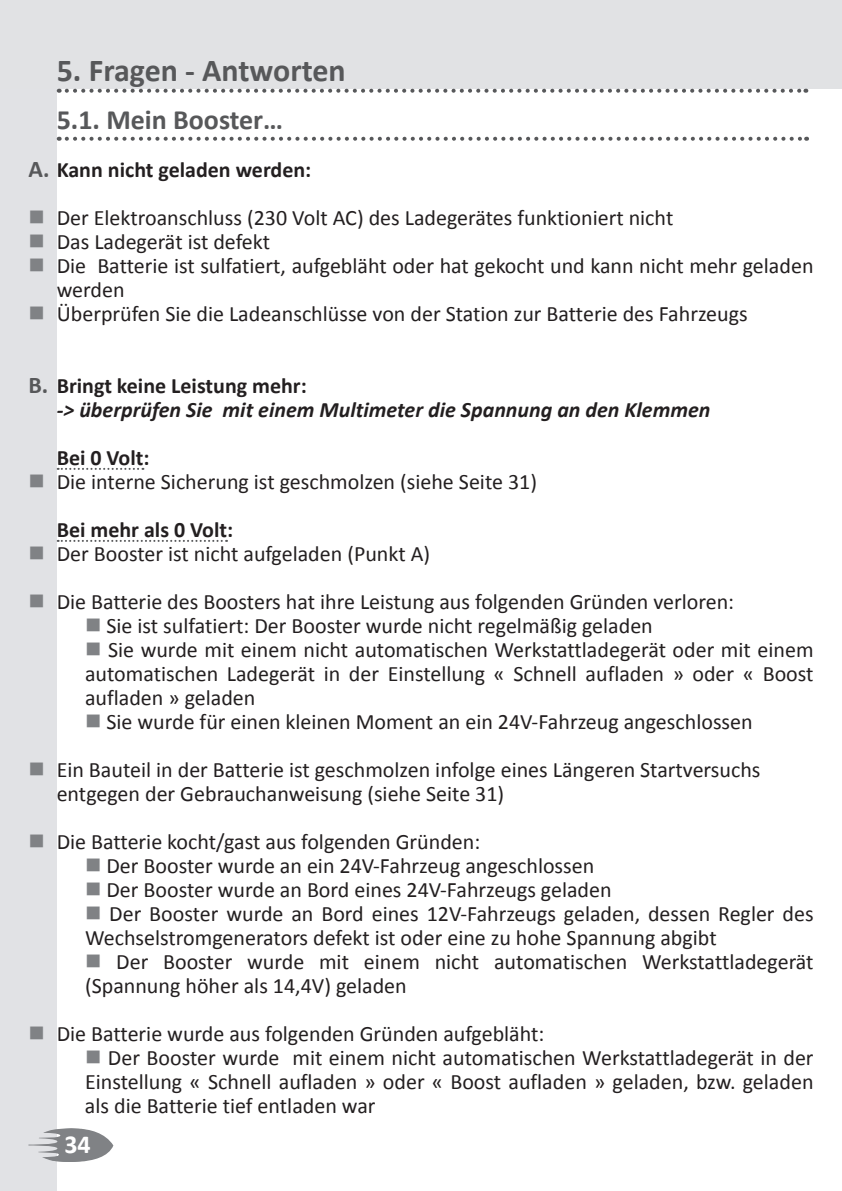
<style>
.page{position:relative;width:842px;height:1191px;background:#fff}
.page>*{position:absolute;margin:0;border:0;box-sizing:border-box;transform-origin:0 0}
.t1{font:700 32px "Calibri";color:#57585a}
.t2{font:700 28px "Calibri";color:#57585a}
.t3{font:700 26px "Calibri";color:#fff}
.t4{font:22px/24px "Calibri";color:#231f20}
.t5{font:700 22px "Calibri";color:#231f20}
.t6{font:italic 700 22px "Calibri";color:#231f20}
.t7{font:22px/24px "Wingdings";color:#808285;text-align:justify}
.s1{font-size:24px;color:#57585a}
.s2{color:#808285}
</style>
<div class="page">
<div style="left:0;top:0;width:57px;height:1191px;background:#e1e2e5"></div>
<div style="left:0;top:0;width:842px;height:88px;background:#e1e2e4"></div>
<svg style="left:28px;top:1128px;width:85px;height:34px"></svg>
<hr style="left:841px;top:0;width:1px;height:1191px;background:#e1e2e5">
<svg style="left:67px;top:89px;width:739px;height:4px"></svg>
<svg style="left:67px;top:137px;width:740px;height:4px"></svg>
<svg style="left:58px;top:468px;width:85px;height:2px"></svg>
<svg style="left:58px;top:540px;width:169px;height:2px"></svg>
<h1 class="t1" style="left:57px;top:50px;width:291px">5. Fragen - Antworten</h1>
<p class="t2" style="left:57px;top:102px;width:228px">5.1. Mein Booster…</p>
<p class="t5" style="left:28px;top:156px;width:284px"><span class="s1">A.</span> Kann nicht geladen werden:</p>
<p class="t7" style="left:28px;top:205px;width:18px">■ ■ ■</p>
<p class="t7" style="left:28px;top:301px;width:18px">■</p>
<p class="t4" style="left:57px;top:204px;width:758px">Der Elektroanschluss (230 Volt AC) des Ladegerätes funktioniert nicht<br>Das Ladegerät ist defekt<br>Die Batterie ist sulfatiert, aufgebläht oder hat gekocht und kann nicht mehr geladen werden<br>Überprüfen Sie die Ladeanschlüsse von der Station zur Batterie des Fahrzeugs</p>
<p class="t5" style="left:28px;top:372px;width:280px"><span class="s1">B.</span> Bringt keine Leistung mehr:</p>
<p class="t7" style="left:28px;top:469px;width:18px">■</p>
<p class="t7" style="left:28px;top:757px;width:18px">■</p>
<p class="t7" style="left:28px;top:829px;width:18px">■</p>
<p class="t7" style="left:28px;top:1021px;width:18px">■</p>
<p class="t6" style="left:57px;top:396px;width:655px">-&gt; überprüfen Sie mit einem Multimeter die Spannung an den Klemmen</p>
<p class="t5" style="left:57px;top:444px;width:94px">Bei 0 Volt:</p>
<p class="t4" style="left:57px;top:468px;width:482px">Die interne Sicherung ist geschmolzen (siehe Seite 31)</p>
<p class="t5" style="left:57px;top:516px;width:178px">Bei mehr als 0 Volt:</p>
<p class="t4" style="left:57px;top:528px;width:679px;line-height:48px">Der Booster ist nicht aufgeladen (Punkt A)<br>Die Batterie des Boosters hat ihre Leistung aus folgenden Gründen verloren:</p>
<p class="t4" style="left:85px;top:612px;width:569px"><span class="s2">■</span> Sie ist sulfatiert: Der Booster wurde nicht regelmäßig geladen</p>
<p class="t4" style="left:85px;top:636px;width:730px;text-align:justify"><span class="s2">■</span> Sie wurde mit einem nicht automatischen Werkstattladegerät oder mit einem automatischen Ladegerät in der Einstellung « Schnell aufladen » oder « Boost aufladen » geladen</p>
<p class="t4" style="left:57px;top:696px;width:705px;line-height:48px;text-indent:28px"><span class="s2">■</span> Sie wurde für einen kleinen Moment an ein 24V-Fahrzeug angeschlossen<br>Ein Bauteil in der Batterie ist geschmolzen infolge eines Längeren Startversuchs</p>
<p class="t4" style="left:57px;top:768px;width:449px;line-height:48px">entgegen der Gebrauchanweisung (siehe Seite 31)<br>Die Batterie kocht/gast aus folgenden Gründen:</p>
<p class="t4" style="left:85px;top:852px;width:511px"><span class="s2">■</span> Der Booster wurde an ein 24V-Fahrzeug angeschlossen</p>
<p class="t4" style="left:85px;top:876px;width:528px"><span class="s2">■</span> Der Booster wurde an Bord eines 24V-Fahrzeugs geladen</p>
<p class="t4" style="left:85px;top:900px;width:730px"><span class="s2">■</span> Der Booster wurde an Bord eines 12V-Fahrzeugs geladen, dessen Regler des<br>Wechselstromgenerators defekt ist oder eine zu hohe Spannung abgibt</p>
<p class="t4" style="left:85px;top:948px;width:730px"><span class="s2">■</span> Der Booster wurde mit einem nicht automatischen Werkstattladegerät (Spannung höher als 14,4V) geladen</p>
<p class="t4" style="left:57px;top:1020px;width:489px">Die Batterie wurde aus folgenden Gründen aufgebläht:</p>
<p class="t4" style="left:85px;top:1044px;width:730px;text-align:justify"><span class="s2">■</span> Der Booster wurde mit einem nicht automatischen Werkstattladegerät in der Einstellung « Schnell aufladen » oder « Boost aufladen » geladen, bzw. geladen als die Batterie tief entladen war</p>
<p class="t3" style="left:64px;top:1128px;width:28px">34</p>
</div>
